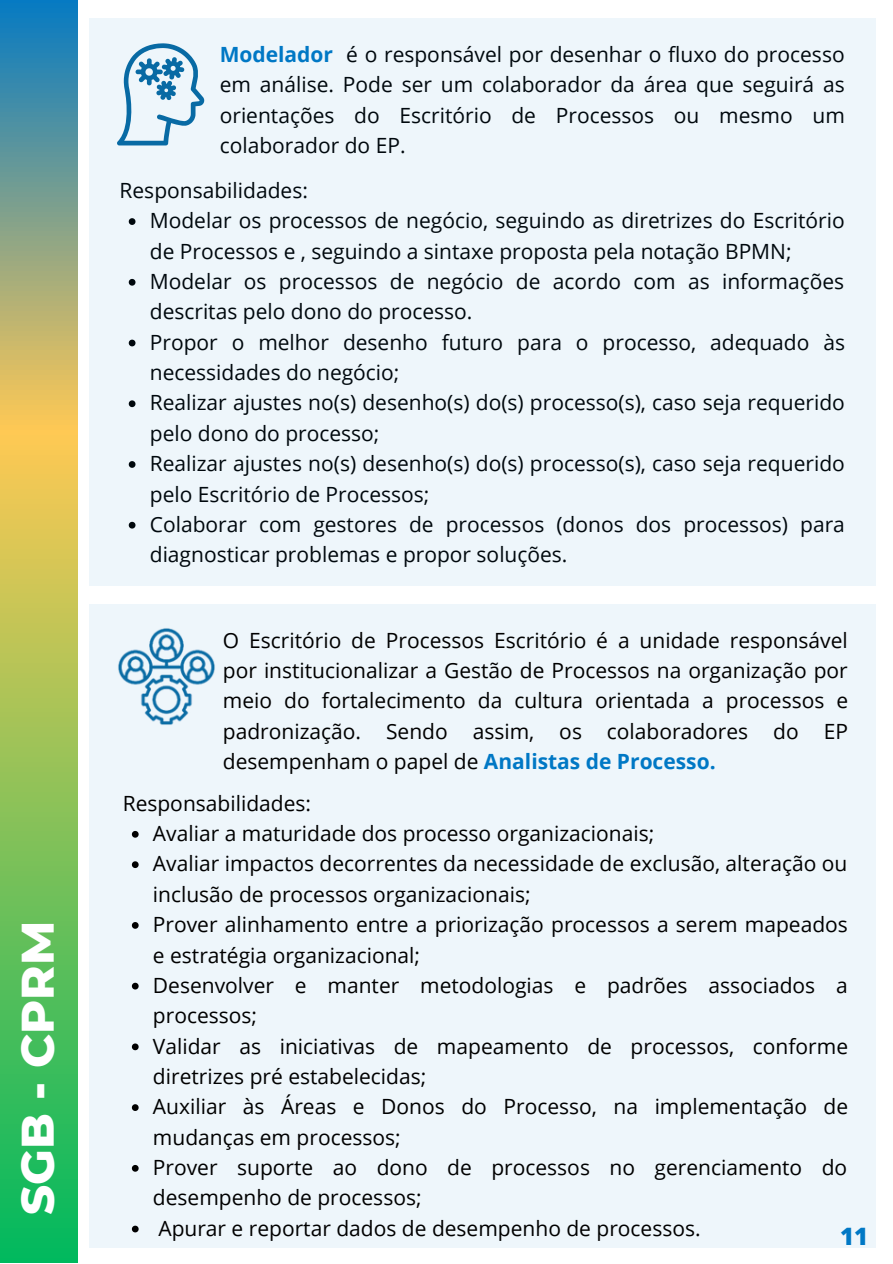
<style>
.page{position:relative;width:893px;height:1264px;background:#fff}
.page>*{position:absolute;margin:0;border:0;box-sizing:border-box;transform-origin:0 0}
.t1{font:800 46.5px "Montserrat";color:#fff}
.t2{font:800 24px "Open Sans";color:#0078c5}
.t3{font:21px/30.3px "Open Sans";color:#000;text-align:justify}
.s1{font-weight:700;color:#0078c5}
</style>
<div class="page">
<svg style="left:0;top:0;width:78px;height:1262px;background:#80b66a"></svg>
<div style="left:89px;top:604px;width:786px;height:643px;background:#eef6fb"></div>
<img style="left:118px;top:628px;width:97px;height:97px">
<svg style="left:132px;top:831px;width:7px;height:6px"></svg>
<svg style="left:132px;top:861px;width:7px;height:7px"></svg>
<svg style="left:132px;top:922px;width:7px;height:6px"></svg>
<svg style="left:132px;top:982px;width:7px;height:7px"></svg>
<svg style="left:132px;top:1043px;width:7px;height:7px"></svg>
<svg style="left:132px;top:1104px;width:7px;height:6px"></svg>
<svg style="left:132px;top:1165px;width:7px;height:6px"></svg>
<svg style="left:132px;top:1225px;width:7px;height:7px"></svg>
<div style="left:89px;top:18px;width:786px;height:568px;background:#eef6fb"></div>
<h1 class="t1" style="left:9px;top:1214px;width:295px;rotate:-90deg">SGB - CPRM</h1>
<p class="t3" style="left:220px;top:39px;width:626px"><span class="s1">Modelador</span> é o responsável por desenhar o fluxo do processo em análise. Pode ser um colaborador da área que seguirá as orientações do Escritório de Processos ou mesmo um colaborador do EP.</p>
<p class="t3" style="left:120px;top:175px;width:190px">Responsabilidades:</p>
<p class="t3" style="left:150px;top:205px;width:696px;text-align:left">Modelar os processos de negócio, seguindo as diretrizes do Escritório de Processos e , seguindo a sintaxe proposta pela notação BPMN; Modelar os processos de negócio de acordo com as informações descritas pelo dono do processo.<br>Propor o melhor desenho futuro para o processo, adequado às necessidades do negócio;<br>Realizar ajustes no(s) desenho(s) do(s) processo(s), caso seja requerido pelo dono do processo;<br>Realizar ajustes no(s) desenho(s) do(s) processo(s), caso seja requerido pelo Escritório de Processos;<br>Colaborar com gestores de processos (donos dos processos) para diagnosticar problemas e propor soluções.</p>
<p class="t3" style="left:223px;top:624px;width:626px">O Escritório de Processos Escritório é a unidade responsável por institucionalizar a Gestão de Processos na organização por meio do fortalecimento da cultura orientada a processos e padronização. Sendo assim, os colaboradores do EP desempenham o papel de <span class="s1">Analistas de Processo.</span></p>
<p class="t3" style="left:123px;top:787px;width:190px">Responsabilidades:</p>
<p class="t3" style="left:153px;top:817px;width:696px;text-align:left">Avaliar a maturidade dos processo organizacionais;<br>Avaliar impactos decorrentes da necessidade de exclusão, alteração ou inclusão de processos organizacionais;<br>Prover alinhamento entre a priorização processos a serem mapeados e estratégia organizacional;<br>Desenvolver e manter metodologias e padrões associados a processos;<br>Validar as iniciativas de mapeamento de processos, conforme diretrizes pré estabelecidas;<br>Auxiliar às Áreas e Donos do Processo, na implementação de mudanças em processos;<br>Prover suporte ao dono de processos no gerenciamento do desempenho de processos;<br>Apurar e reportar dados de desempenho de processos.</p>
<p class="t2" style="left:840px;top:1219px;width:30px">11</p>
</div>
